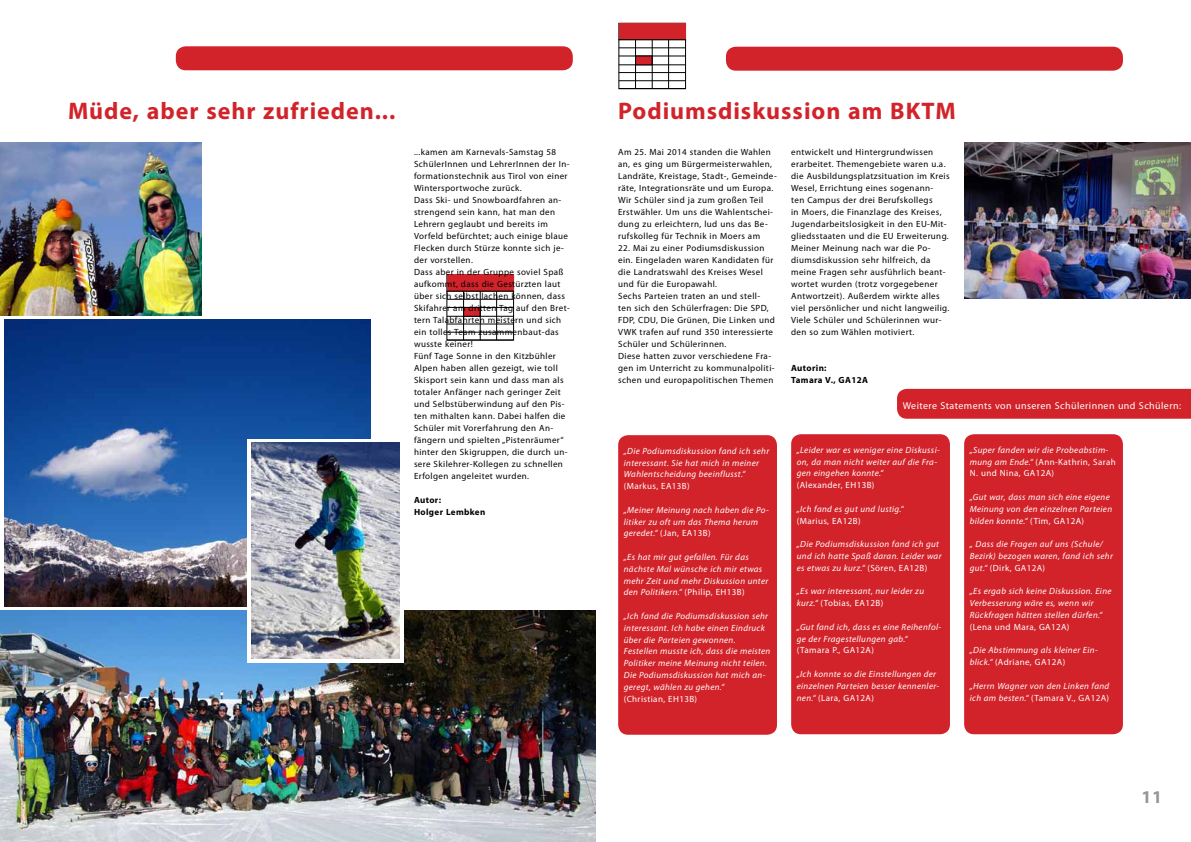
<style>
.page{position:relative;width:1191px;height:842px;background:#fff}
.page>*{position:absolute;margin:0;border:0;box-sizing:border-box;transform-origin:0 0}
.t1{font:700 24px "Myriad Pro";letter-spacing:.04em;color:#d2232a}
.t2{font:700 18px "Myriad Pro";color:#939598}
.t3{font:10px "Myriad Pro";letter-spacing:.04em;color:#fff}
.t4{font:9px/12px "Myriad Pro";letter-spacing:.04em;color:#000}
.t5{font:italic 9px/11.8px "Myriad Pro";letter-spacing:.035em;color:#fff}
.t6{font:9px "Myriad Pro";letter-spacing:.04em;color:#fff}
.t7{font:700 9px/12px "Myriad Pro";letter-spacing:.04em;color:#000}
.s1{font-style:normal}
</style>
<div class="page">
<div style="left:176px;top:46px;width:397px;height:24px;background:#d2232a;border-radius:10px"></div>
<hr style="left:619px;top:48px;width:66px;height:1px;background:#000">
<hr style="left:619px;top:56px;width:66px;height:1px;background:#000">
<hr style="left:619px;top:80px;width:66px;height:1px;background:#000">
<hr style="left:619px;top:72px;width:66px;height:1px;background:#000">
<hr style="left:619px;top:65px;width:66px;height:1px;background:#000">
<div style="left:619px;top:23px;width:66px;height:17px;background:#d2232a"></div>
<div style="left:635px;top:56px;width:17px;height:9px;background:#d2232a"></div>
<div style="left:618px;top:39px;width:68px;height:50px;border:1px solid #000"></div>
<hr style="left:635px;top:40px;width:1px;height:49px;background:#000">
<hr style="left:652px;top:40px;width:1px;height:49px;background:#000">
<hr style="left:668px;top:40px;width:1px;height:49px;background:#000">
<hr style="left:447px;top:299px;width:66px;height:1px;background:#000">
<hr style="left:447px;top:307px;width:66px;height:1px;background:#000">
<hr style="left:447px;top:332px;width:66px;height:1px;background:#000">
<hr style="left:447px;top:324px;width:66px;height:1px;background:#000">
<hr style="left:447px;top:340px;width:66px;height:1px;background:#000">
<hr style="left:447px;top:316px;width:66px;height:1px;background:#000">
<div style="left:447px;top:275px;width:66px;height:16px;background:#d2232a"></div>
<div style="left:463px;top:307px;width:17px;height:9px;background:#d2232a"></div>
<div style="left:463px;top:307px;width:17px;height:9px;border:1px solid #000"></div>
<div style="left:447px;top:291px;width:67px;height:49px;border:1px solid #000"></div>
<hr style="left:463px;top:291px;width:1px;height:49px;background:#000">
<hr style="left:480px;top:291px;width:1px;height:49px;background:#000">
<hr style="left:496px;top:291px;width:1px;height:49px;background:#000">
<div style="left:726px;top:47px;width:397px;height:24px;background:#d2232a;border-radius:10px"></div>
<div style="left:618px;top:435px;width:159px;height:300px;background:#d2232a;border-radius:10px"></div>
<img style="left:964px;top:143px;width:227px;height:156px">
<img style="left:0;top:143px;width:201px;height:173px">
<div style="left:0;top:316px;width:208px;height:194px;background:linear-gradient(to right,#fff,#fff)"></div>
<img style="left:4px;top:320px;width:367px;height:287px">
<img style="left:0;top:611px;width:595px;height:231px">
<div style="left:247px;top:439px;width:157px;height:224px;background:#fff"></div>
<img style="left:251px;top:442px;width:148px;height:216px">
<div style="left:791px;top:434px;width:159px;height:300px;background:#d2232a;border-radius:10px"></div>
<div style="left:964px;top:434px;width:159px;height:300px;background:#d2232a;border-radius:10px"></div>
<div style="left:897px;top:389px;width:294px;height:30px;background:#d2232a"></div>
<h1 class="t1" style="left:68px;top:95px;width:329px">Müde, aber sehr zufrieden...</h1>
<p class="t4" style="left:414px;top:146px;width:157px">...kamen am Karnevals-Samstag 58<br>SchülerInnen und LehrerInnen der In&shy;formationstechnik aus Tirol von einer Wintersportwoche zurück.<br>Dass Ski- und Snowboardfahren an&shy;strengend sein kann, hat man den Lehrern geglaubt und bereits im Vorfeld befürchtet; auch einige blaue Flecken durch Stürze konnte sich je&shy;der vorstellen.<br>Dass aber in der Gruppe soviel Spaß aufkommt, dass die Gestürzten laut über sich selbst lachen können, dass Skifahrer am dritten Tag auf den Bret&shy;tern Talabfahrten meistern und sich ein tolles Team zusammenbaut-das wusste keiner!<br>Fünf Tage Sonne in den Kitzbühler Alpen haben allen gezeigt, wie toll Skisport sein kann und dass man als totaler Anfänger nach geringer Zeit und Selbstüberwindung auf den Pis&shy;ten mithalten kann. Dabei halfen die Schüler mit Vorerfahrung den An&shy;fängern und spielten „Pistenräumer“ hinter den Skigruppen, die durch un&shy;sere Skilehrer-Kollegen zu schnellen Erfolgen angeleitet wurden.</p>
<p class="t7" style="left:414px;top:493px;width:73px">Autor:<br>Holger Lembken</p>
<h1 class="t1" style="left:618px;top:95px;width:339px">Podiumsdiskussion am BKTM</h1>
<p class="t4" style="left:618px;top:146px;width:160px">Am 25. Mai 2014 standen die Wahlen an, es ging um Bürgermeisterwahlen, Landräte, Kreistage, Stadt-, Gemeinde&shy;räte, Integrationsräte und um Europa.<br>Wir Schüler sind ja zum großen Teil Erstwähler. Um uns die Wahlentschei&shy;dung zu erleichtern, lud uns das Be&shy;rufskolleg für Technik in Moers am</p>
<p class="t4" style="left:618px;top:241px;width:158px">22. Mai zu einer Podiumsdiskussion ein. Eingeladen waren Kandidaten für die Landratswahl des Kreises Wesel und für die Europawahl.<br>Sechs Parteien traten an und stell&shy;ten sich den Schülerfragen: Die SPD, FDP, CDU, Die Grünen, Die Linken und VWK trafen auf rund 350 interessierte Schüler und Schülerinnen.<br>Diese hatten zuvor verschiedene Fra&shy;gen im Unterricht zu kommunalpoliti&shy;schen und europapolitischen Themen</p>
<p class="t4" style="left:791px;top:145px;width:160px">entwickelt und Hintergrundwissen erarbeitet. Themengebiete waren u.a. die Ausbildungsplatzsituation im Kreis Wesel, Errichtung eines sogenann-<br>ten Campus der drei Berufskollegs<br>in Moers, die Finanzlage des Kreises, Jugendarbeitslosigkeit in den EU-Mit&shy;gliedsstaaten und die EU Erweiterung.<br>Meiner Meinung nach war die Po&shy;diumsdiskussion sehr hilfreich, da meine Fragen sehr ausführlich beant&shy;wortet wurden (trotz vorgegebener Antwortzeit). Außerdem wirkte alles viel persönlicher und nicht langweilig.<br>Viele Schüler und Schülerinnen wur&shy;den so zum Wählen motiviert.</p>
<p class="t7" style="left:791px;top:361px;width:78px">Autorin:<br>Tamara V., GA12A</p>
<p class="t3" style="left:902px;top:399px;width:280px">Weitere Statements von unseren Schülerinnen und Schülern:</p>
<p class="t5" style="left:624px;top:445px;width:147px">„Die Podiumsdiskussion fand ich sehr interessant. Sie hat mich in meiner<br>Wahlentscheidung beeinflusst.“</p>
<p class="t6" style="left:624px;top:480px;width:67px">(Markus, EA13B)</p>
<p class="t5" style="left:624px;top:504px;width:146px">„Meiner Meinung nach haben die Po&shy;litiker zu oft um das Thema herum geredet.“ <span class="s1">(Jan, EA13B)</span></p>
<p class="t5" style="left:624px;top:551px;width:146px">„Es hat mir gut gefallen. Für das nächste Mal wünsche ich mir etwas mehr Zeit und mehr Diskussion unter den Politikern.“ <span class="s1">(Philip, EH13B)</span></p>
<p class="t5" style="left:624px;top:610px;width:148px">„Ich fand die Podiumsdiskussion sehr interessant. Ich habe einen Eindruck über die Parteien gewonnen.<br>Festellen musste ich, dass die meisten Politiker meine Meinung nicht teilen.<br>Die Podiumsdiskussion hat mich an&shy;geregt, wählen zu gehen.“</p>
<p class="t6" style="left:624px;top:693px;width:75px">(Christian, EH13B)</p>
<p class="t5" style="left:797px;top:444px;width:144px">„Leider war es weniger eine Diskussi&shy;on, da man nicht weiter auf die Fra&shy;gen eingehen konnte.“</p>
<p class="t6" style="left:797px;top:480px;width:79px">(Alexander, EH13B)</p>
<p class="t5" style="left:797px;top:503px;width:108px">„Ich fand es gut und lustig.“</p>
<p class="t6" style="left:797px;top:515px;width:65px">(Marius, EA12B)</p>
<p class="t5" style="left:797px;top:538px;width:146px">„Die Podiumsdiskussion fand ich gut und ich hatte Spaß daran. Leider war es etwas zu kurz.“ <span class="s1">(Sören, EA12B)</span></p>
<p class="t5" style="left:797px;top:585px;width:129px">„Es war interessant, nur leider zu kurz.“ <span class="s1">(Tobias, EA12B)</span></p>
<p class="t5" style="left:797px;top:621px;width:146px">„Gut fand ich, dass es eine Reihenfol&shy;ge der Fragestellungen gab.“</p>
<p class="t6" style="left:797px;top:645px;width:79px">(Tamara P., GA12A)</p>
<p class="t5" style="left:797px;top:668px;width:144px">„Ich konnte so die Einstellungen der einzelnen Parteien besser kennenler&shy;nen.“ <span class="s1">(Lara, GA12A)</span></p>
<p class="t5" style="left:969px;top:444px;width:147px">„Super fanden wir die Probeabstim&shy;mung am Ende.“ <span class="s1">(Ann-Kathrin, Sarah<br>N. und Nina, GA12A)</span></p>
<p class="t5" style="left:969px;top:491px;width:144px">„Gut war, dass man sich eine eigene<br>Meinung von den einzelnen Parteien bilden konnte.“ <span class="s1">(Tim, GA12A)</span></p>
<p class="t5" style="left:969px;top:538px;width:145px">„ Dass die Fragen auf uns (Schule/<br>Bezirk) bezogen waren, fand ich sehr gut.“ <span class="s1">(Dirk, GA12A)</span></p>
<p class="t5" style="left:969px;top:585px;width:143px">„Es ergab sich keine Diskussion. Eine<br>Verbesserung wäre es, wenn wir<br>Rückfragen hätten stellen dürfen.“</p>
<p class="t6" style="left:969px;top:621px;width:101px">(Lena und Mara, GA12A)</p>
<p class="t5" style="left:969px;top:644px;width:129px">„Die Abstimmung als kleiner Ein&shy;blick.“ <span class="s1">(Adriane, GA12A)</span></p>
<p class="t5" style="left:969px;top:680px;width:141px">„Herrn Wagner von den Linken fand ich am besten.“ <span class="s1">(Tamara V., GA12A)</span></p>
<h2 class="t2" style="left:1141px;top:785px;width:22px">11</h2>
</div>
